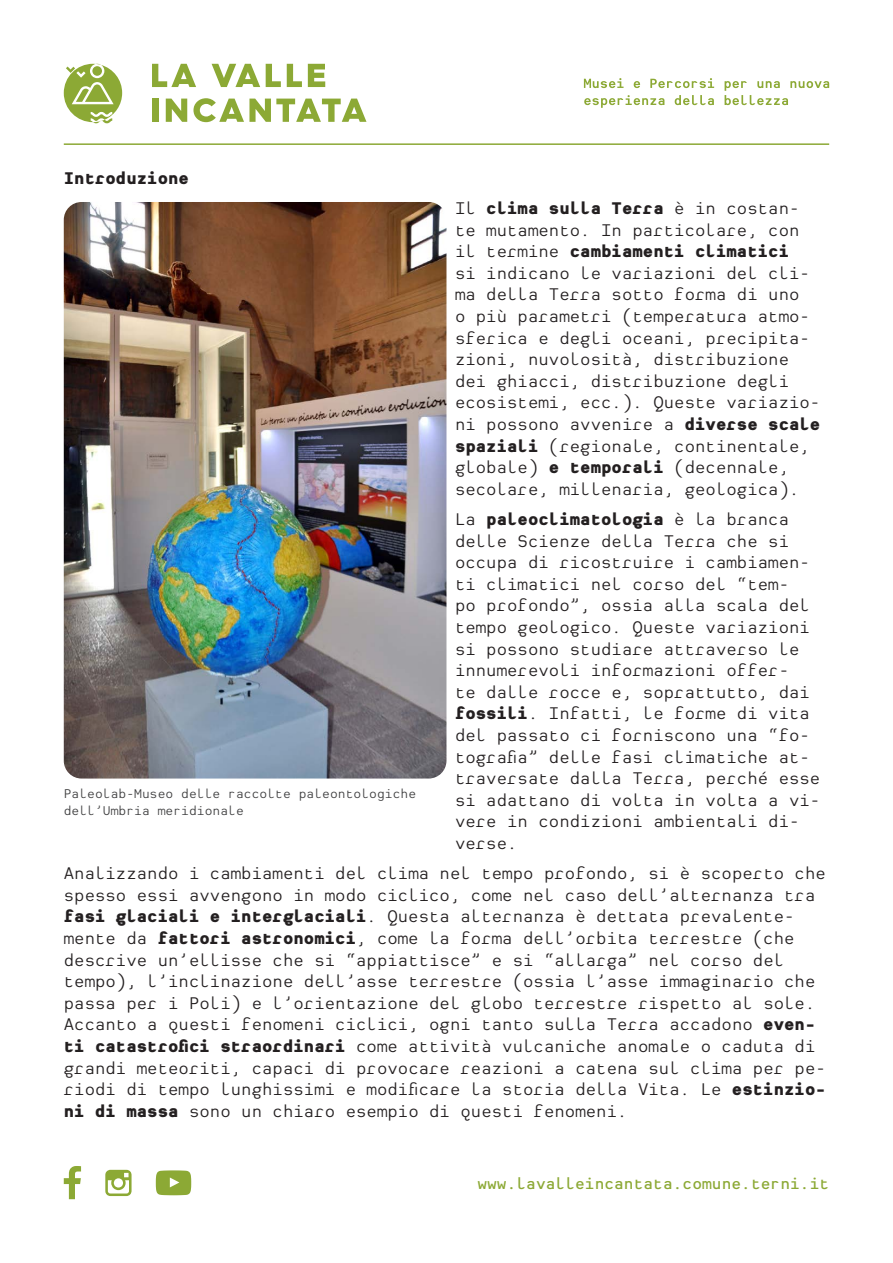
<style>
.page{position:relative;width:893px;height:1263px;background:#fff}
.page>*{position:absolute;margin:0;border:0;box-sizing:border-box;transform-origin:0 0}
.t1{font:18px/21.6px "Heimat Mono";color:#231f20}
.t2{font:800 18px "Heimat Mono";color:#231f20}
.t3{font:600 16.8px "Heimat Mono";color:#8ca935}
.t4{font:13.5px/16.2px "Heimat Mono";color:#3e3e3f}
.s1{font-weight:800}
</style>
<div class="page">
<svg style="left:152px;top:64px;width:44px;height:23px"></svg>
<svg style="left:212px;top:64px;width:48px;height:23px"></svg>
<svg style="left:266px;top:64px;width:15px;height:23px"></svg>
<svg style="left:287px;top:64px;width:15px;height:23px"></svg>
<svg style="left:308px;top:64px;width:17px;height:23px"></svg>
<div style="left:152px;top:99px;width:6px;height:23px;background:#8ca935"></div>
<svg style="left:166px;top:99px;width:21px;height:23px"></svg>
<svg style="left:193px;top:98px;width:173px;height:24px"></svg>
<svg style="left:584px;top:78px;width:245px;height:30px"></svg>
<hr style="left:64px;top:143px;width:765px;height:2px;background:#8ca935">
<svg style="left:64px;top:1166px;width:17px;height:33px"></svg>
<svg style="left:156px;top:1170px;width:35px;height:25px"></svg>
<svg style="left:105px;top:1170px;width:27px;height:26px"></svg>
<svg style="left:64px;top:64px;width:58px;height:59px"></svg>
<img style="left:64px;top:202px;width:382px;height:576px">
<p class="t2" style="left:64px;top:166px;width:127px">Introduzione</p>
<p class="t1" style="left:455px;top:197px;width:367px">Il <span class="s1">clima sulla Terra</span> è in costan&shy;te mutamento. In particolare, con il termine <span class="s1">cambiamenti climatici<br></span>si indicano le variazioni del cli&shy;ma della Terra sotto forma di uno<br>o più parametri (temperatura atmo&shy;sferica e degli oceani, precipita&shy;zioni, nuvolosità, distribuzione dei ghiacci, distribuzione degli ecosistemi, ecc.). Queste variazio&shy;ni possono avvenire a <span class="s1">diverse scale spaziali</span> (regionale, continentale, globale) <span class="s1">e temporali</span> (decennale, secolare, millenaria, geologica).</p>
<p class="t1" style="left:455px;top:508px;width:367px">La <span class="s1">paleoclimatologia</span> è la branca delle Scienze della Terra che si occupa di ricostruire i cambiamen&shy;ti climatici nel corso del “tem-<br>po profondo”, ossia alla scala del tempo geologico. Queste variazioni si possono studiare attraverso le innumerevoli informazioni offer-<br>te dalle rocce e, soprattutto, dai <span class="s1">fossili</span>. Infatti, le forme di vita del passato ci forniscono una “fo&shy;tografia” delle fasi climatiche at&shy;traversate dalla Terra, perché esse si adattano di volta in volta a vi&shy;vere in condizioni ambientali di&shy;verse.</p>
<p class="t1" style="left:64px;top:862px;width:764px">Analizzando i cambiamenti del clima nel tempo profondo, si è scoperto che spesso essi avvengono in modo ciclico, come nel caso dell’alternanza tra <span class="s1">fasi glaciali e interglaciali</span>. Questa alternanza è dettata prevalente&shy;mente da <span class="s1">fattori astronomici</span>, come la forma dell’orbita terrestre (che descrive un’ellisse che si “appiattisce” e si “allarga” nel corso del tempo), l’inclinazione dell’asse terrestre (ossia l’asse immaginario che passa per i Poli) e l’orientazione del globo terrestre rispetto al sole.<br>Accanto a questi fenomeni ciclici, ogni tanto sulla Terra accadono <span class="s1">even&shy;ti catastrofici straordinari</span> come attività vulcaniche anomale o caduta di grandi meteoriti, capaci di provocare reazioni a catena sul clima per pe&shy;riodi di tempo lunghissimi e modificare la storia della Vita. Le <span class="s1">estinzio&shy;ni di massa</span> sono un chiaro esempio di questi fenomeni.</p>
<p class="t4" style="left:64px;top:786px;width:354px">Paleolab-Museo delle raccolte paleontologiche dell’Umbria meridionale</p>
<p class="t3" style="left:477px;top:1173px;width:353px">www.lavalleincantata.comune.terni.it</p>
</div>
